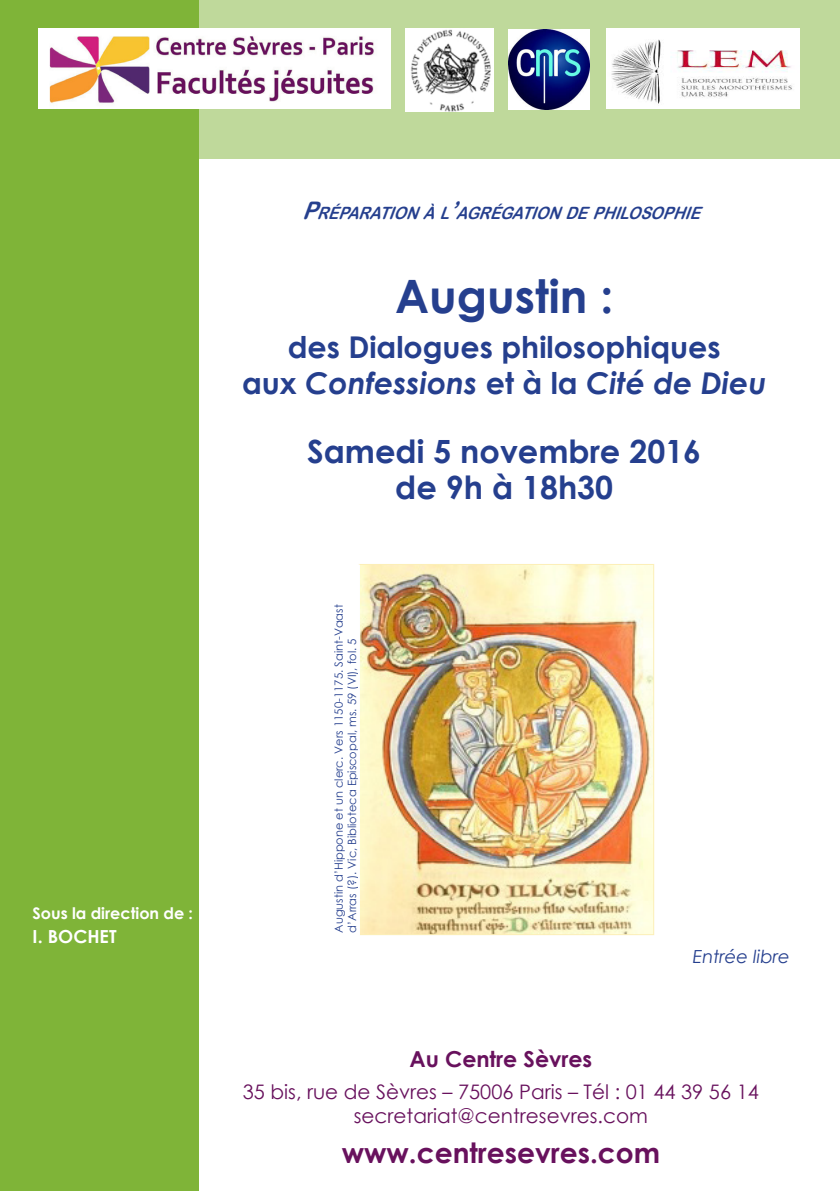
<style>
.page{position:relative;width:840px;height:1191px;background:#fff}
.page>*{position:absolute;margin:0;border:0;box-sizing:border-box;transform-origin:0 0}
.t1{font:700 46px "Century Gothic";color:#253f8e}
.t2{font:700 32px "Century Gothic";color:#253f8e}
.t3{font:italic 700 30px "Century Gothic";color:#253f8e}
.t4{font:700 30px "Century Gothic";color:#253f8e}
.t5{font:700 28px "Century Gothic";color:#68115d}
.t6{font:700 22px "Century Gothic";color:#68115d}
.t7{font:20px "Century Gothic";color:#68115d}
.Titre_bis{font:italic 18px "Century Gothic";color:#253f8e}
.t8{font:700 18px "Century Gothic";color:#fff}
.t9{font:italic 17px "Arial Rounded MT Bold";color:#253f8e;scale:.91 1}
.t10{font:700 16px "Century Gothic";color:#fff}
.t11{font:11.4px/13.4px "Century Gothic";color:#253f8e}
.s1{font-size:24.2px}
.s2{font-style:normal}
</style>
<div class="page">
<div style="left:0;top:0;width:198px;height:1191px;background:#7fb438"></div>
<svg style="left:38px;top:1px;width:801px;height:158px;fill:#bfd99b"></svg>
<img style="left:508px;top:29px;width:81px;height:80px">
<img style="left:606px;top:29px;width:193px;height:80px">
<img style="left:405px;top:29px;width:88px;height:83px">
<img style="left:38px;top:29px;width:352px;height:80px">
<img style="left:361px;top:566px;width:290px;height:367px">
<div style="left:359px;top:564px;width:294px;height:371px;border:1px solid #fcefb8"></div>
<p class="t10" style="left:33px;top:900px;width:162px">Sous la direction de :</p>
<p class="t8" style="left:33px;top:923px;width:85px">I. BOCHET</p>
<p class="t9" style="left:302px;top:203px;width:446px"><span class="s1">P</span>RÉPARATION À L<span class="s1">’</span>AGRÉGATION DE PHILOSOPHIE</p>
<p class="t1" style="left:395px;top:261px;width:220px">Augustin :</p>
<p class="t4" style="left:287px;top:324px;width:434px">des Dialogues philosophiques</p>
<p class="t3" style="left:242px;top:360px;width:525px"><span class="s2">aux</span> Confessions <span class="s2">et à la</span> Cité de Dieu</p>
<p class="t2" style="left:307px;top:427px;width:395px">Samedi 5 novembre 2016</p>
<p class="t2" style="left:395px;top:463px;width:219px">de 9h à 18h30</p>
<p class="t11" style="left:331px;top:932px;width:329px;rotate:-90deg">Augustin d’Hippone et un clerc. Vers 1150-1175. Saint-Vaast d’Arras (?). Vic, Biblioteca Episcopal, ms. 59 (VI), fol. 5</p>
<p class="Titre_bis" style="left:692px;top:943px;width:99px">Entrée libre</p>
<p class="t6" style="left:409px;top:1042px;width:184px">Au Centre Sèvres</p>
<p class="t7" style="left:243px;top:1078px;width:517px">35 bis, rue de Sèvres – 75006 Paris – Tél : 01 44 39 56 14</p>
<p class="t7" style="left:353px;top:1102px;width:295px">secretariat@centresevres.com</p>
<p class="t5" style="left:341px;top:1131px;width:320px">www.centresevres.com</p>
</div>
